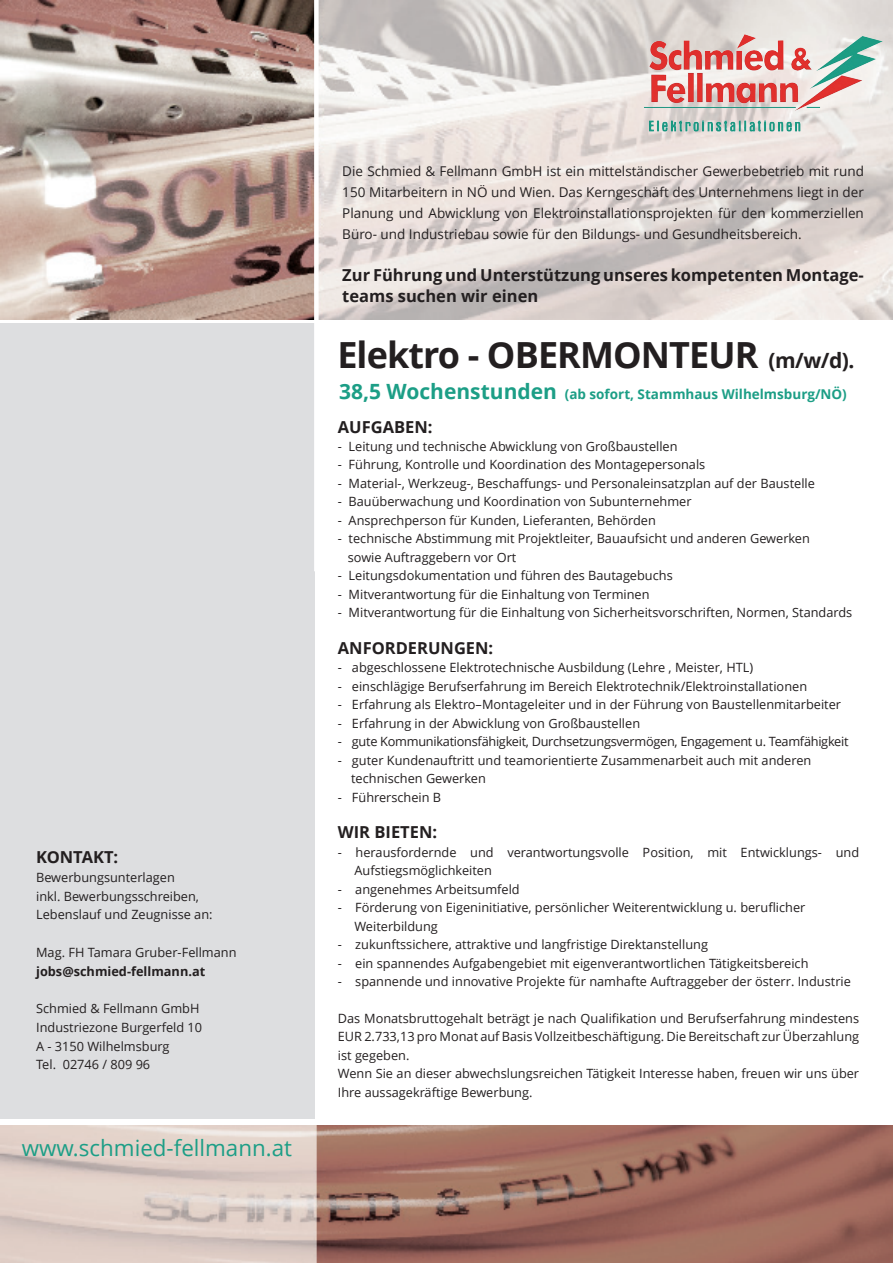
<style>
.page{position:relative;width:893px;height:1263px;background:#fff}
.page>*{position:absolute;margin:0;border:0;box-sizing:border-box;transform-origin:0 0}
.t1{font:700 36px "Open Sans";letter-spacing:-.025em;color:#231f20}
.t2{font:22.35px "Open Sans";color:#1c9e86}
.t3{font:700 16.5px/21px "Open Sans";color:#231f20}
.t4{font:13.5px/21px "Open Sans";color:#231f20;text-align:justify}
.t5{font:700 13.5px "Open Sans";color:#1c9e86}
.t6{font:12.75px/18.8px "Open Sans";color:#231f20}
.t7{font:12.75px "Open Sans";letter-spacing:-.02em;color:#231f20}
.t8{font:700 12.75px "Open Sans";color:#231f20}
.s1{font-size:21px}
</style>
<div class="page">
<img style="left:0;top:1126px;width:893px;height:137px">
<div style="left:0;top:323px;width:314px;height:796px;background:#dddee0"></div>
<img style="left:0;top:0;width:893px;height:319px">
<div style="left:314px;top:0;width:5px;height:571px;background:#fff"></div>
<img style="left:635px;top:0;width:248px;height:207px">
<p class="t3" style="left:36px;top:846px;width:84px">KONTAKT:</p>
<p class="t6" style="left:36px;top:867px;width:178px">Bewerbungsunterlagen<br>inkl. Bewerbungsschreiben,<br>Lebenslauf und Zeugnisse an:</p>
<p class="t6" style="left:36px;top:942px;width:202px">Mag. FH Tamara Gruber-Fellmann</p>
<p class="t8" style="left:36px;top:962px;width:171px">jobs@schmied-fellmann.at</p>
<p class="t6" style="left:36px;top:999px;width:167px">Schmied &amp; Fellmann GmbH<br>Industriezone Burgerfeld 10<br>A - 3150 Wilhelmsburg<br>Tel. 02746 / 809 96</p>
<h2 class="t2" style="left:22px;top:1132px;width:272px">www.schmied-fellmann.at</h2>
<p class="t4" style="left:342px;top:160px;width:523px">Die Schmied &amp; Fellmann GmbH ist ein mittelständischer Gewerbebetrieb mit rund 150 Mitarbeitern in NÖ und Wien. Das Kerngeschäft des Unternehmens liegt in der Planung und Abwicklung von Elektroinstallationsprojekten für den kommerziellen Büro- und Industriebau sowie für den Bildungs- und Gesundheitsbereich.</p>
<p class="t3" style="left:342px;top:264px;width:523px">Zur Führung und Unterstützung unseres kompetenten Montage&shy;teams suchen wir einen</p>
<h1 class="t1" style="left:337px;top:330px;width:518px">Elektro - OBERMONTEUR <span class="s1">(m/w/d).</span></h1>
<p class="t5" style="left:339px;top:384px;width:509px"><span class="s1">38,5 Wochenstunden</span> (ab sofort, Stammhaus Wilhelmsburg/NÖ)</p>
<p class="t3" style="left:338px;top:416px;width:96px">AUFGABEN:</p>
<p class="t6" style="left:338px;top:437px;width:341px">- Leitung und technische Abwicklung von Großbaustellen</p>
<p class="t6" style="left:338px;top:455px;width:369px">- Führung, Kontrolle und Koordination des Montagepersonals</p>
<p class="t6" style="left:338px;top:473px;width:479px">- Material-, Werkzeug-, Beschaffungs- und Personaleinsatzplan auf der Baustelle</p>
<p class="t6" style="left:338px;top:492px;width:355px">- Bauüberwachung und Koordination von Subunternehmer</p>
<p class="t6" style="left:338px;top:510px;width:319px">- Ansprechperson für Kunden, Lieferanten, Behörden</p>
<p class="t6" style="left:348px;top:529px;width:464px;text-indent:-10px">- technische Abstimmung mit Projektleiter, Bauaufsicht und anderen Gewerken sowie Auftraggebern vor Ort</p>
<p class="t6" style="left:338px;top:566px;width:336px">- Leitungsdokumentation und führen des Bautagebuchs</p>
<p class="t6" style="left:338px;top:584px;width:313px">- Mitverantwortung für die Einhaltung von Terminen</p>
<p class="t6" style="left:338px;top:603px;width:516px">- Mitverantwortung für die Einhaltung von Sicherheitsvorschriften, Normen, Standards</p>
<p class="t3" style="left:338px;top:637px;width:157px">ANFORDERUNGEN:</p>
<p class="t6" style="left:338px;top:658px;width:417px">- abgeschlossene Elektrotechnische Ausbildung (Lehre , Meister, HTL)</p>
<p class="t6" style="left:338px;top:676px;width:471px">- einschlägige Berufserfahrung im Bereich Elektrotechnik/Elektroinstallationen</p>
<p class="t6" style="left:338px;top:695px;width:505px">- Erfahrung als Elektro–Montageleiter und in der Führung von Baustellenmitarbeiter</p>
<p class="t6" style="left:338px;top:713px;width:304px">- Erfahrung in der Abwicklung von Großbaustellen</p>
<p class="t7" style="left:338px;top:733px;width:512px">- gute Kommunikationsfähigkeit, Durchsetzungsvermögen, Engagement u. Teamfähigkeit</p>
<p class="t6" style="left:351px;top:750px;width:462px;text-indent:-13px">- guter Kundenauftritt und teamorientierte Zusammenarbeit auch mit anderen technischen Gewerken</p>
<p class="t6" style="left:338px;top:787px;width:105px">- Führerschein B</p>
<p class="t3" style="left:338px;top:821px;width:101px">WIR BIETEN:</p>
<p class="t6" style="left:354px;top:843px;width:506px;text-indent:-17px">- herausfordernde und verantwortungsvolle Position, mit Entwicklungs- und<br>Aufstiegsmöglichkeiten</p>
<p class="t6" style="left:338px;top:879px;width:183px">- angenehmes Arbeitsumfeld</p>
<p class="t6" style="left:354px;top:898px;width:452px;text-indent:-17px">- Förderung von Eigeninitiative, persönlicher Weiterentwicklung u. beruflicher<br>Weiterbildung</p>
<p class="t6" style="left:338px;top:935px;width:372px">- zukunftssichere, attraktive und langfristige Direktanstellung</p>
<p class="t6" style="left:338px;top:953px;width:472px">- ein spannendes Aufgabengebiet mit eigenverantwortlichen Tätigkeitsbereich</p>
<p class="t6" style="left:338px;top:972px;width:514px">- spannende und innovative Projekte für namhafte Auftraggeber der österr. Industrie</p>
<p class="t6" style="left:338px;top:1009px;width:523px">Das Monatsbruttogehalt beträgt je nach Qualifikation und Berufserfahrung mindestens EUR 2.733,13 pro Monat auf Basis Vollzeitbeschäftigung. Die Bereitschaft zur Überzahlung ist gegeben.<br>Wenn Sie an dieser abwechslungsreichen Tätigkeit Interesse haben, freuen wir uns über Ihre aussagekräftige Bewerbung.</p>
</div>
